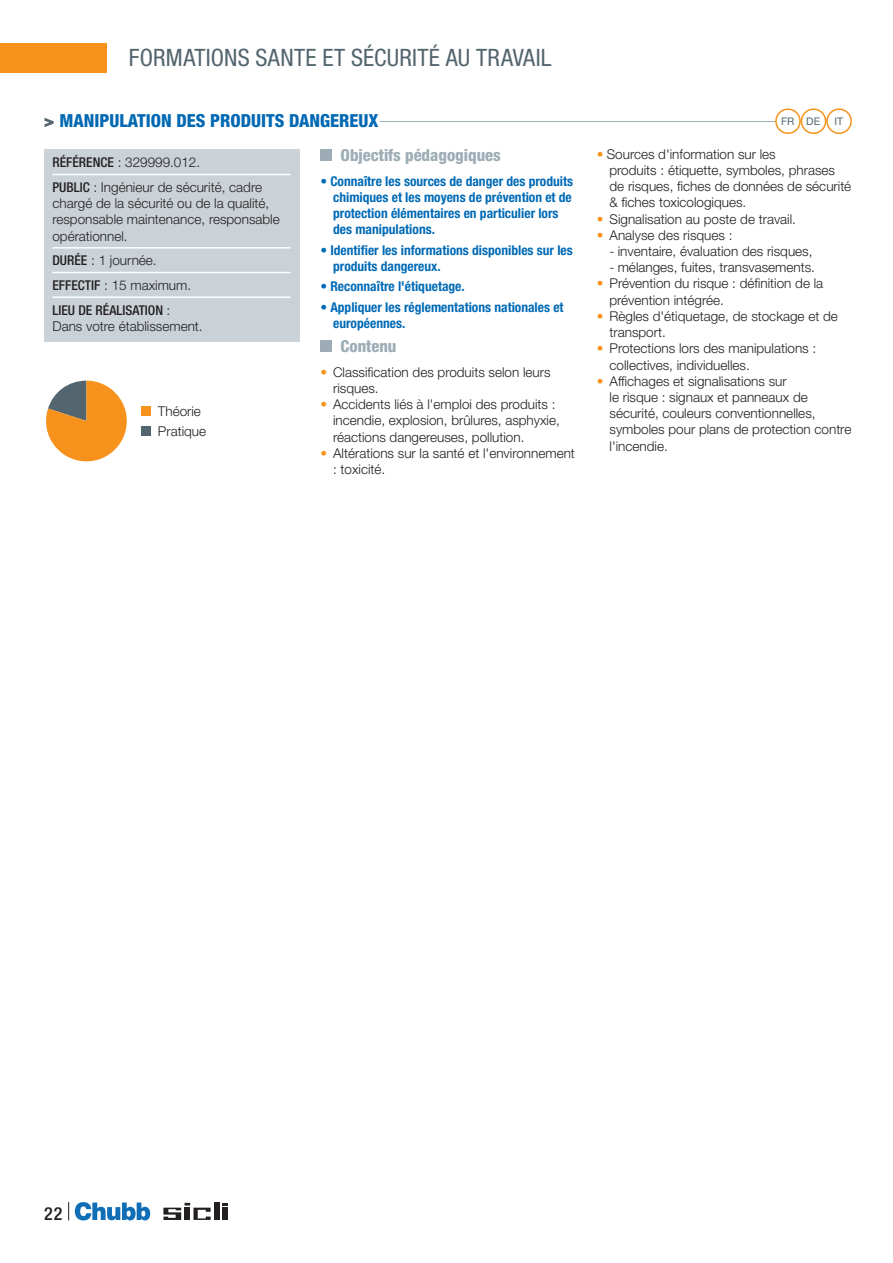
<style>
.page{position:relative;width:893px;height:1263px;background:#fff}
.page>*{position:absolute;margin:0;border:0;box-sizing:border-box;transform-origin:0 0}
.t1{font:condensed 24px "Helvetica Neue LT Std";letter-spacing:.01em;color:#53656e}
.t2{font:800 condensed 18px "Helvetica Neue LT Std";color:#0168b3}
.t3{font:500 condensed 18px "Helvetica Neue LT Std";color:#231f20}
.t4{font:800 condensed 16.5px "Helvetica Neue LT Std";color:#9dacb5}
.t5{font:300 13.5px/16.2px "Helvetica Neue LT Std";color:#231f20}
.t6{font:700 condensed 13.5px/16.2px "Helvetica Neue LT Std";color:#016ab6}
.t7{font:500 condensed 13.5px/24.8px "Helvetica Neue LT Std";color:#231f20}
.t8{font:10.5px "Helvetica Neue LT Std";color:#53656e}
.s1{font-weight:900;font-stretch:normal;color:#53656e}
.s2{font-weight:400;font-stretch:condensed;color:#f7931d}
.s3{font-weight:500;font-stretch:condensed}
.s4{font-weight:300;font-stretch:normal}
</style>
<div class="page">
<svg style="left:75px;top:1202px;width:75px;height:18px"></svg>
<div style="left:214px;top:1203px;width:5px;height:17px;background:#231f20"></div>
<svg style="left:163px;top:1203px;width:48px;height:17px"></svg>
<svg style="left:222px;top:1203px;width:6px;height:2px"></svg>
<div style="left:222px;top:1207px;width:6px;height:13px;background:#231f20"></div>
<svg style="left:68px;top:1202px;width:1px;height:18px"></svg>
<div style="left:0;top:43px;width:106px;height:30px;background:#f7931d"></div>
<div style="left:320px;top:149px;width:12px;height:12px;background:#9dacb5"></div>
<div style="left:320px;top:340px;width:12px;height:12px;background:#9dacb5"></div>
<div style="left:44px;top:149px;width:255px;height:193px;background:#cad2d8"></div>
<hr style="left:52px;top:174px;width:239px;height:1px;background:#fff">
<hr style="left:52px;top:247px;width:239px;height:2px;background:#fff">
<hr style="left:52px;top:272px;width:239px;height:1px;background:#fff">
<hr style="left:52px;top:296px;width:239px;height:2px;background:#fff">
<div style="left:141px;top:406px;width:9px;height:10px;background:#f7931d"></div>
<div style="left:141px;top:426px;width:9px;height:10px;background:#53656e"></div>
<svg style="left:46px;top:381px;width:81px;height:80px"></svg>
<hr style="left:380px;top:121px;width:405px;height:1px;background:#9dacb5">
<div style="left:776px;top:109px;width:24px;height:24px;background:#fff;border-radius:50%"></div>
<div style="left:775px;top:108px;width:26px;height:26px;border:2px solid #f7931d;border-radius:50%"></div>
<div style="left:801px;top:108px;width:25px;height:26px;border:2px solid #f7931d;border-radius:50%"></div>
<div style="left:826px;top:108px;width:26px;height:26px;border:2px solid #f7931d;border-radius:50%"></div>
<h1 class="t1" style="left:129px;top:44px;width:424px">FORMATIONS SANTE ET SÉCURITÉ AU TRAVAIL</h1>
<h2 class="t2" style="left:44px;top:110px;width:336px"><span class="s1">&gt;</span> MANIPULATION DES PRODUITS DANGEREUX</h2>
<p class="t4" style="left:341px;top:145px;width:162px">Objectifs pédagogiques</p>
<p class="t6" style="left:333px;top:173px;width:242px;text-indent:-13px">• Connaître les sources de danger des produits chimiques et les moyens de prévention et de protection élémentaires en particulier lors des manipulations.</p>
<p class="t6" style="left:333px;top:242px;width:241px;text-indent:-13px">• Identifier les informations disponibles sur les produits dangereux.</p>
<p class="t6" style="left:320px;top:278px;width:146px">• Reconnaître l'étiquetage.</p>
<p class="t6" style="left:333px;top:299px;width:232px;text-indent:-13px">• Appliquer les réglementations nationales et européennes.</p>
<p class="t4" style="left:341px;top:336px;width:57px">Contenu</p>
<p class="t5" style="left:333px;top:364px;width:219px;text-indent:-13px"><span class="s2">•</span> Classification des produits selon leurs risques.</p>
<p class="t5" style="left:333px;top:396px;width:228px;text-indent:-13px"><span class="s2">•</span> Accidents liés à l'emploi des produits : incendie, explosion, brûlures, asphyxie, réactions dangereuses, pollution.</p>
<p class="t5" style="left:333px;top:445px;width:243px;text-indent:-13px"><span class="s2">•</span> Altérations sur la santé et l'environnement : toxicité.</p>
<p class="t5" style="left:52px;top:150px;width:211px;line-height:24.8px"><span class="s3">RÉFÉRENCE</span> : 329999.012.<br><span class="s3">PUBLIC</span> : Ingénieur de sécurité, cadre</p>
<p class="t5" style="left:52px;top:195px;width:229px">chargé de la sécurité ou de la qualité, responsable maintenance, responsable opérationnel.</p>
<p class="t7" style="left:52px;top:248px;width:140px">DURÉE <span class="s4">: 1 journée.<br></span>EFFECTIF <span class="s4">: 15 maximum.<br></span>LIEU DE RÉALISATION <span class="s4">:</span></p>
<p class="t5" style="left:52px;top:318px;width:152px">Dans votre établissement.</p>
<p class="t5" style="left:158px;top:400px;width:50px;line-height:20.4px">Théorie<br>Pratique</p>
<p class="t8" style="left:781px;top:115px;width:41px">FR DE</p>
<p class="t8" style="left:834px;top:115px;width:10px">IT</p>
<p class="t5" style="left:609px;top:146px;width:243px;text-indent:-13px"><span class="s2">•</span> Sources d'information sur les<br>produits : étiquette, symboles, phrases de risques, fiches de données de sécurité &amp; fiches toxicologiques.</p>
<p class="t5" style="left:597px;top:210px;width:201px"><span class="s2">•</span> Signalisation au poste de travail.</p>
<p class="t5" style="left:597px;top:227px;width:137px"><span class="s2">•</span> Analyse des risques :</p>
<p class="t5" style="left:609px;top:243px;width:205px">- inventaire, évaluation des risques,</p>
<p class="t5" style="left:609px;top:259px;width:207px">- mélanges, fuites, transvasements.</p>
<p class="t5" style="left:609px;top:275px;width:215px;text-indent:-13px"><span class="s2">•</span> Prévention du risque : définition de la prévention intégrée.</p>
<p class="t5" style="left:609px;top:308px;width:230px;text-indent:-13px"><span class="s2">•</span> Règles d'étiquetage, de stockage et de transport.</p>
<p class="t5" style="left:609px;top:340px;width:208px;text-indent:-13px"><span class="s2">•</span> Protections lors des manipulations : collectives, individuelles.</p>
<p class="t5" style="left:609px;top:372px;width:243px;text-indent:-13px"><span class="s2">•</span> Affichages et signalisations sur<br>le risque : signaux et panneaux de sécurité, couleurs conventionnelles, symboles pour plans de protection contre l'incendie.</p>
<h2 class="t3" style="left:44px;top:1203px;width:20px">22</h2>
</div>
